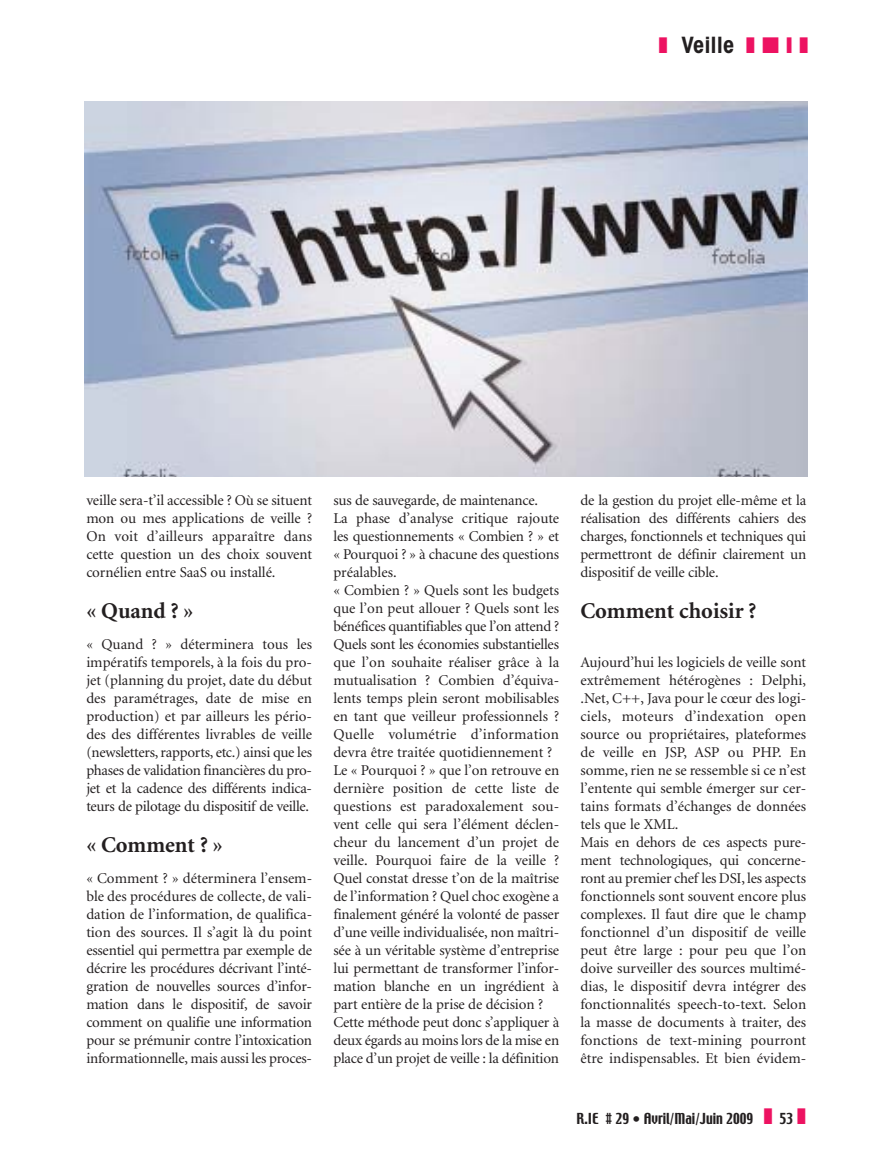
<style>
.page{position:relative;width:893px;height:1149px;background:#fff}
.page>*{position:absolute;margin:0;border:0;box-sizing:border-box;transform-origin:0 0}
.t1{font:700 22.5px "Minion";color:#231f20}
.t2{font:700 condensed 22.5px "Avant Garde";color:#231f20}
.t3{font:15px/18px "Minion";color:#231f20;text-align:justify}
.t4{font:13.5px "Techno";color:#231f20}
.s1{color:#ed1261}
</style>
<div class="page">
<img style="left:85px;top:101px;width:723px;height:375px">
<h1 class="t2" style="left:658px;top:37px;width:152px"><span class="s1">❚</span> Veille <span class="s1">❚</span> <span class="s1">■</span> <span class="s1">❙</span> <span class="s1">❚</span></h1>
<p class="t3" style="left:86px;top:492px;width:227px">veille sera-t’il accessible ? Où se situent mon ou mes applications de veille ?<br>On voit d’ailleurs apparaître dans cette question un des choix souvent cornélien entre SaaS ou installé.</p>
<h1 class="t1" style="left:86px;top:602px;width:109px">« Quand ? »</h1>
<p class="t3" style="left:86px;top:636px;width:227px">« Quand ? » déterminera tous les impératifs temporels, à la fois du pro&shy;jet (planning du projet, date du début des paramétrages, date de mise en production) et par ailleurs les pério&shy;des des différentes livrables de veille (newsletters, rapports, etc.) ainsi que les phases de validation financières du pro&shy;jet et la cadence des différents indica&shy;teurs de pilotage du dispositif de veille.</p>
<h1 class="t1" style="left:86px;top:836px;width:138px">« Comment ? »</h1>
<p class="t3" style="left:86px;top:870px;width:227px">« Comment ? » déterminera l’ensem&shy;ble des procédures de collecte, de vali&shy;dation de l’information, de qualifica&shy;tion des sources. Il s’agit là du point essentiel qui permettra par exemple de décrire les procédures décrivant l’inté&shy;gration de nouvelles sources d’infor&shy;mation dans le dispositif, de savoir comment on qualifie une information pour se prémunir contre l’intoxication informationnelle, mais aussi les proces-</p>
<p class="t3" style="left:333px;top:492px;width:227px;text-align:left">sus de sauvegarde, de maintenance.<br>La phase d’analyse critique rajoute les questionnements « Combien ? » et « Pourquoi ? » à chacune des questions préalables.<br>« Combien ? » Quels sont les budgets que l’on peut allouer ? Quels sont les bénéfices quantifiables que l’on attend ?<br>Quels sont les économies substantielles que l’on souhaite réaliser grâce à la mutualisation ? Combien d’équiva&shy;lents temps plein seront mobilisables en tant que veilleur professionnels ?<br>Quelle volumétrie d’information devra être traitée quotidiennement ?<br>Le « Pourquoi ? » que l’on retrouve en dernière position de cette liste de questions est paradoxalement sou&shy;vent celle qui sera l’élément déclen&shy;cheur du lancement d’un projet de veille. Pourquoi faire de la veille ?<br>Quel constat dresse t’on de la maîtrise de l’information ? Quel choc exogène a finalement généré la volonté de passer d’une veille individualisée, non maîtri&shy;sée à un véritable système d’entreprise lui permettant de transformer l’infor&shy;mation blanche en un ingrédient à part entière de la prise de décision ?<br>Cette méthode peut donc s’appliquer à deux égards au moins lors de la mise en place d’un projet de veille : la définition</p>
<p class="t3" style="left:580px;top:492px;width:227px">de la gestion du projet elle-même et la réalisation des différents cahiers des charges, fonctionnels et techniques qui permettront de définir clairement un dispositif de veille cible.</p>
<h1 class="t1" style="left:580px;top:602px;width:178px">Comment choisir ?</h1>
<p class="t3" style="left:580px;top:654px;width:227px;text-align:left">Aujourd’hui les logiciels de veille sont extrêmement hétérogènes : Delphi, .Net, C++, Java pour le cœur des logi&shy;ciels, moteurs d’indexation open source ou propriétaires, plateformes de veille en JSP, ASP ou PHP. En somme, rien ne se ressemble si ce n’est l’entente qui semble émerger sur cer&shy;tains formats d’échanges de données tels que le XML.<br>Mais en dehors de ces aspects pure&shy;ment technologiques, qui concerne&shy;ront au premier chef les DSI, les aspects fonctionnels sont souvent encore plus complexes. Il faut dire que le champ fonctionnel d’un dispositif de veille peut être large : pour peu que l’on doive surveiller des sources multimé&shy;dias, le dispositif devra intégrer des fonctionnalités speech-to-text. Selon la masse de documents à traiter, des fonctions de text-mining pourront être indispensables. Et bien évidem-</p>
<p class="t4" style="left:577px;top:1112px;width:231px">R.IE # 29 • Avril/Mai/Juin 2009 <span class="s1">❚</span> 53 <span class="s1">❚</span></p>
</div>
